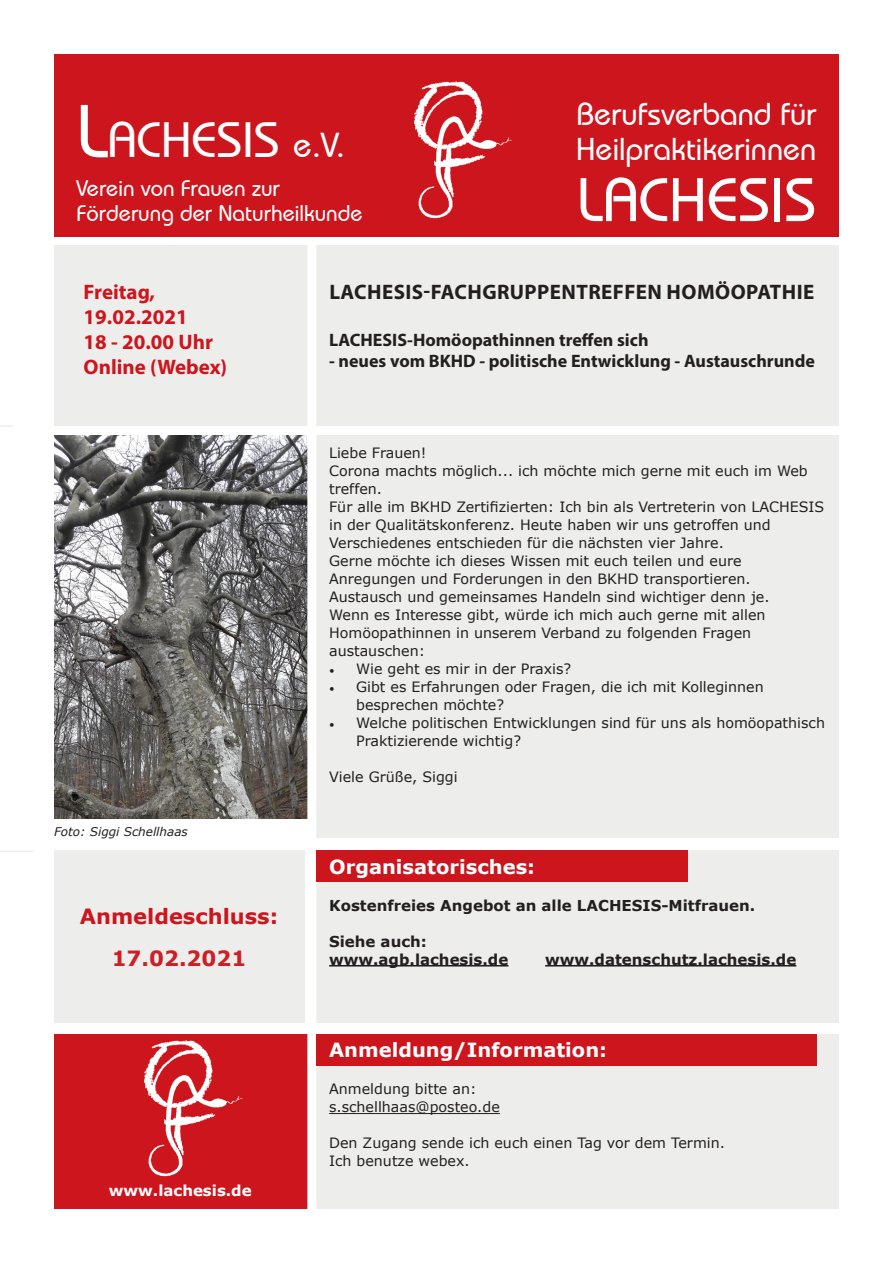
<style>
.page{position:relative;width:893px;height:1263px;background:#fff}
.page>*{position:absolute;margin:0;border:0;box-sizing:border-box;transform-origin:0 0}
.t1{font:500 61.5px "Bauhaus IT Cby BT";color:#fff}
.t2{font:500 49.5px "Bauhaus IT Cby BT";color:#fff}
.t3{font:500 31.5px/34.5px "Bauhaus IT Cby BT";color:#fff}
.t4{font:500 22.5px/25.5px "Bauhaus IT Cby BT";color:#fff}
.t5{font:700 21px/25.2px "Myriad Pro";color:#cd151d}
.t6{font:700 21px "Myriad Pro";letter-spacing:.02em;color:#231f20}
.t7{font:700 21px "Verdana";color:#cd151d}
.t8{font:700 21px "Verdana";color:#ca2026}
.t9{font:700 19.5px "Verdana";color:#fff}
.t10{font:700 18px "Myriad Pro";color:#231f20}
.t11{font:700 15px/18px "Verdana";color:#231f20}
.t12{font:700 15px "Verdana";color:#fff}
.t13{font:14.25px/18px "Verdana";color:#231f20}
.t14{font:italic 12px "Verdana";color:#231f20}
.s1{font-size:75px}
.s2{font-size:34.5px}
.s3{font-family:"Minion Pro"}
</style>
<div class="page">
<div style="left:54px;top:1034px;width:253px;height:175px;background:#cd151d"></div>
<div style="left:316px;top:435px;width:523px;height:403px;background:#ededec"></div>
<div style="left:316px;top:245px;width:523px;height:180px;background:#ededec"></div>
<div style="left:54px;top:245px;width:253px;height:180px;background:#ededec"></div>
<img style="left:54px;top:435px;width:253px;height:384px">
<div style="left:316px;top:1034px;width:523px;height:175px;background:#ededec"></div>
<hr style="left:329px;top:1113px;width:171px;height:1px;background:#231f20">
<div style="left:316px;top:850px;width:523px;height:173px;background:#ededec"></div>
<hr style="left:329px;top:965px;width:179px;height:1px;background:#231f20">
<hr style="left:545px;top:965px;width:251px;height:1px;background:#231f20">
<svg style="left:0;top:425px;width:13px;height:2px"></svg>
<hr style="left:0;top:850px;width:33px;height:2px;background:#ededec">
<div style="left:54px;top:850px;width:250px;height:173px;background:#ededec"></div>
<div style="left:316px;top:1034px;width:501px;height:32px;background:#cd151d"></div>
<div style="left:316px;top:850px;width:372px;height:32px;background:#cd151d"></div>
<div style="left:54px;top:54px;width:785px;height:182px;background:#cd151d"></div>
<img style="left:414px;top:81px;width:98px;height:138px">
<img style="left:145px;top:1040px;width:97px;height:137px">
<h2 class="t2" style="left:77px;top:110px;width:270px"><span class="s1">L</span>ACHESIS <span class="s2">e.V.</span></h2>
<h3 class="t4" style="left:77px;top:175px;width:288px">Verein von Frauen zur<br>Förderung der Naturheilkunde</h3>
<h3 class="t3" style="left:576px;top:96px;width:242px">Berufsverband für<br>Heilpraktikerinnen</h3>
<h1 class="t1" style="left:577px;top:162px;width:241px">LACHESIS</h1>
<h3 class="t5" style="left:84px;top:278px;width:145px">Freitag,<br>19.02.2021<br>18 - 20.00 Uhr<br>Online (Webex)</h3>
<p class="t14" style="left:54px;top:823px;width:135px">Foto: Siggi Schellhaas</p>
<h3 class="t7" style="left:80px;top:901px;width:200px">Anmeldeschluss:</h3>
<h3 class="t8" style="left:112px;top:943px;width:136px">17.02.2021</h3>
<p class="t12" style="left:109px;top:1180px;width:144px">www.lachesis.de</p>
<h3 class="t6" style="left:329px;top:278px;width:126px">LACHESIS-Fach</h3>
<h3 class="t6" style="left:482px;top:278px;width:131px">gruppentreffe</h3>
<h3 class="t6" style="left:647px;top:278px;width:146px">n Homöopathie</h3>
<p class="t10" style="left:329px;top:328px;width:321px">LACHESIS-Homöopathinnen treffen sich</p>
<p class="t10" style="left:329px;top:349px;width:487px">- neues vom BKHD - politische Entwicklung - Austauschrunde</p>
<p class="t13" style="left:329px;top:444px;width:497px">Liebe Frauen!<br>Corona machts möglich... ich möchte mich gerne mit euch im Web treffen.<br>Für alle im BKHD Zertifizierten: Ich bin als Vertreterin von LACHESIS in der Qualitätskonferenz. Heute haben wir uns getroffen und Verschiedenes entschieden für die nächsten vier Jahre.<br>Gerne möchte ich dieses Wissen mit euch teilen und eure Anregungen und Forderungen in den BKHD transportieren.<br>Austausch und gemeinsames Handeln sind wichtiger denn je.<br>Wenn es Interesse gibt, würde ich mich auch gerne mit allen Homöopathinnen in unserem Verband zu folgenden Fragen austauschen:</p>
<p class="t13" style="left:329px;top:660px;width:244px"><span class="s3">•</span> Wie geht es mir in der Praxis?</p>
<p class="t13" style="left:356px;top:678px;width:409px;text-indent:-27px"><span class="s3">•</span> Gibt es Erfahrungen oder Fragen, die ich mit Kolleginnen besprechen möchte?</p>
<p class="t13" style="left:356px;top:714px;width:470px;text-indent:-27px"><span class="s3">•</span> Welche politischen Entwicklungen sind für uns als homöopathisch<br>Praktizierende wichtig?</p>
<p class="t13" style="left:329px;top:768px;width:130px">Viele Grüße, Siggi</p>
<h3 class="t9" style="left:329px;top:853px;width:207px">Organisatorisches:</h3>
<p class="t11" style="left:329px;top:896px;width:428px">Kostenfreies Angebot an alle Lachesis-Mitfrauen.</p>
<p class="t11" style="left:329px;top:932px;width:181px">Siehe auch: www.agb.lachesis.de</p>
<p class="t11" style="left:545px;top:950px;width:253px">www.datenschutz.lachesis.de</p>
<h3 class="t9" style="left:329px;top:1036px;width:279px">Anmeldung/Information:</h3>
<p class="t13" style="left:329px;top:1080px;width:172px">Anmeldung bitte an: s.schellhaas@posteo.de</p>
<p class="t13" style="left:329px;top:1134px;width:397px">Den Zugang sende ich euch einen Tag vor dem Termin.<br>Ich benutze webex.</p>
</div>
